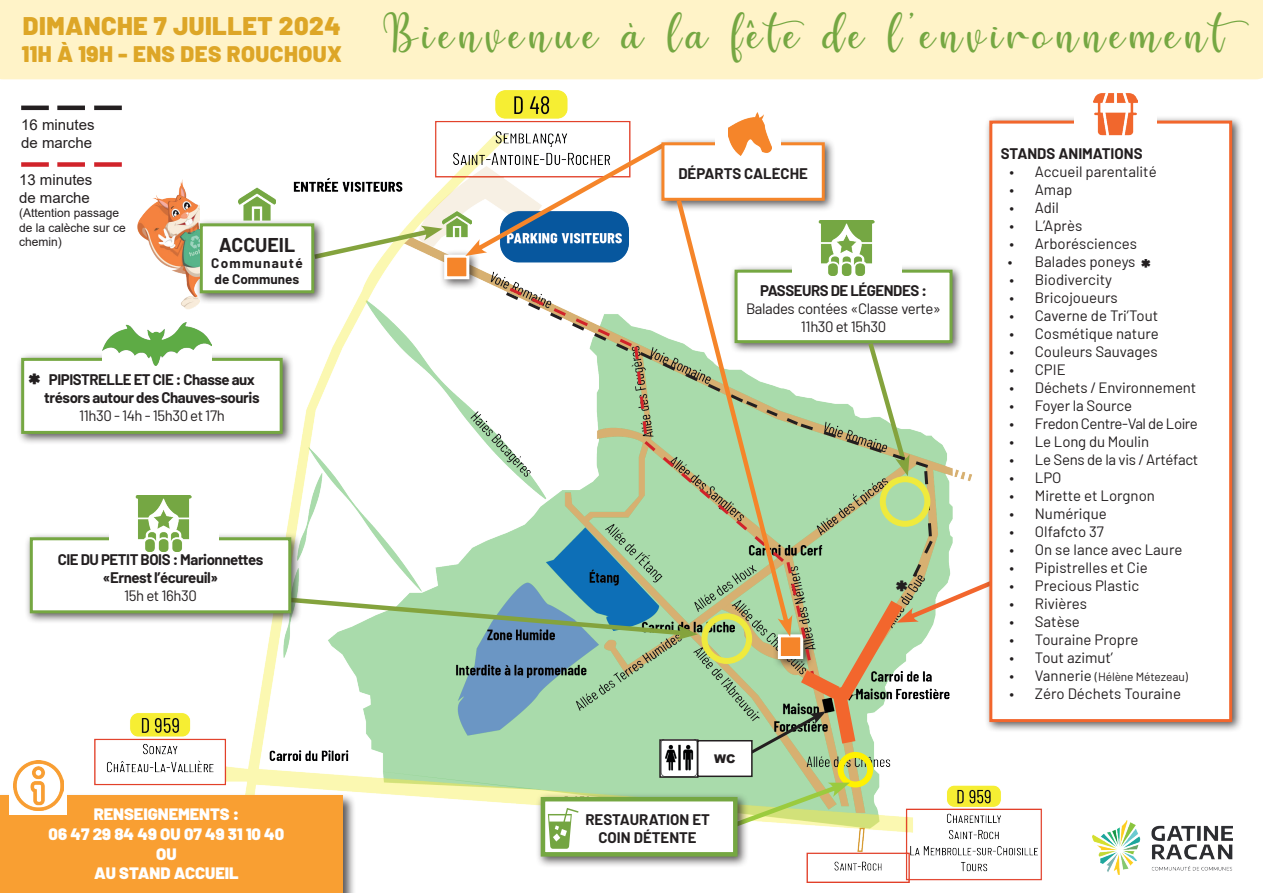
<style>
.page{position:relative;width:1263px;height:893px;background:#fff}
.page>*{position:absolute;margin:0;border:0;box-sizing:border-box;transform-origin:0 0}
.t1{font:49.5px "Hello";letter-spacing:.11em;color:#75a742}
.t2{font:900 30px "Barlow";color:#231f20}
.t3{font:900 25.5px "Barlow";letter-spacing:.02em;color:#dda627}
.t4{font:900 24px "Barlow";color:#231f20}
.t5{font:900 22.5px "Barlow";letter-spacing:.02em;color:#dda627}
.t6{font:700 19.5px "Barlow";color:#231f20}
.t7{font:900 16.5px/19.8px "Barlow";color:#fff;text-align:center}
.t8{font:15px "Barlow";color:#231f20}
.t9{font:700 15px/18px "Barlow";letter-spacing:-.03em;color:#231f20;text-align:center}
.t10{font:15px/18px "Barlow";letter-spacing:-.03em;color:#231f20;text-align:center}
.t11{font:700 15px/18px "Barlow";color:#231f20;text-align:center}
.t12{font:15px/18px "Arial";color:#231f20}
.t13{font:15px "Barlow";letter-spacing:-.02em;color:#231f20}
.t14{font:700 13.5px/16.2px "Barlow";letter-spacing:.095em;color:#231f20}
.t15{font:12px/14.4px "Arial";color:#231f20}
.t16{font:12px "Barlow";letter-spacing:-.01em;color:#231f20}
.t17{font:900 12px "Arial";color:#231f20}
.s1{font-size:15px}
</style>
<div class="page">
<div style="left:0;top:0;width:1263px;height:79px;background:#fff3c8"></div>
<img style="left:95px;top:90px;width:947px;height:792px">
<div style="left:0;top:793px;width:356px;height:100px;background:#231f20;opacity:.75"></div>
<div style="left:0;top:795px;width:342px;height:98px;background:#f99f32"></div>
<div style="left:439px;top:249px;width:41px;height:41px;background:#231f20;opacity:.75"></div>
<div style="left:444px;top:255px;width:25px;height:24px;background:#f5852a;border:3px solid #fff"></div>
<svg style="left:325px;top:226px;width:118px;height:36px"></svg>
<div style="left:838px;top:752px;width:35px;height:35px;border:6px solid #fff101;border-radius:50%"></div>
<svg style="left:724px;top:781px;width:126px;height:51px;background:#c4de9e"></svg>
<div style="left:535px;top:792px;width:214px;height:76px;background:#231f20;opacity:.75"></div>
<div style="left:543px;top:799px;width:192px;height:55px;background:#fff"></div>
<div style="left:541px;top:797px;width:196px;height:60px;border:4px solid #75a742"></div>
<img style="left:662px;top:761px;width:33px;height:14px">
<div style="left:659px;top:739px;width:39px;height:39px;border:2px solid #231f20"></div>
<div style="left:698px;top:741px;width:54px;height:35px;background:#fff"></div>
<div style="left:697px;top:740px;width:56px;height:37px;border:2px solid #231f20"></div>
<div style="left:644px;top:191px;width:288px;height:119px;background:#fff;border-radius:18px"></div>
<svg style="left:465px;top:139px;width:191px;height:117px"></svg>
<div style="left:195px;top:218px;width:130px;height:87px;background:#231f20;opacity:.75"></div>
<div style="left:201px;top:225px;width:112px;height:67px;background:#fff"></div>
<div style="left:200px;top:223px;width:114px;height:70px;border:3px solid #75a742"></div>
<div style="left:656px;top:137px;width:180px;height:75px;background:#231f20;opacity:.75"></div>
<div style="left:663px;top:144px;width:160px;height:55px;background:#fff"></div>
<div style="left:661px;top:142px;width:164px;height:59px;border:3px solid #f5852a"></div>
<img style="left:136px;top:179px;width:64px;height:130px">
<div style="left:729px;top:264px;width:235px;height:90px;background:#231f20;opacity:.75"></div>
<div style="left:736px;top:271px;width:215px;height:71px;background:#fff"></div>
<svg style="left:548px;top:808px;width:30px;height:41px"></svg>
<img style="left:238px;top:185px;width:38px;height:38px">
<div style="left:984px;top:115px;width:259px;height:618px;background:#231f20;opacity:.75"></div>
<div style="left:991px;top:122px;width:240px;height:599px;background:#fff"></div>
<div style="left:989px;top:121px;width:243px;height:601px;border:3px solid #f2662d"></div>
<img style="left:442px;top:209px;width:29px;height:29px">
<div style="left:1074px;top:92px;width:83px;height:44px;background:#fff"></div>
<img style="left:1094px;top:93px;width:43px;height:43px">
<div style="left:716px;top:100px;width:65px;height:67px;background:#fff"></div>
<img style="left:729px;top:112px;width:43px;height:43px">
<div style="left:9px;top:749px;width:58px;height:66px;background:#fff"></div>
<img style="left:14px;top:760px;width:50px;height:51px">
<div style="left:21px;top:162px;width:28px;height:5px;background:#d1232a"></div>
<div style="left:57px;top:162px;width:28px;height:5px;background:#d1232a"></div>
<div style="left:94px;top:162px;width:28px;height:5px;background:#d1232a"></div>
<div style="left:25px;top:532px;width:278px;height:92px;background:#231f20;opacity:.75"></div>
<div style="left:31px;top:539px;width:259px;height:73px;background:#fff"></div>
<div style="left:30px;top:537px;width:261px;height:76px;border:3px solid #75a742"></div>
<div style="left:109px;top:495px;width:109px;height:56px;background:#fff"></div>
<img style="left:136px;top:495px;width:55px;height:56px">
<img style="left:1092px;top:821px;width:140px;height:53px">
<hr style="left:21px;top:106px;width:28px;height:4px;background:#231f20">
<hr style="left:57px;top:106px;width:28px;height:4px;background:#231f20">
<hr style="left:94px;top:106px;width:28px;height:4px;background:#231f20">
<div style="left:16px;top:353px;width:278px;height:92px;background:#231f20;opacity:.75"></div>
<div style="left:23px;top:359px;width:258px;height:73px;background:#fff"></div>
<div style="left:21px;top:358px;width:262px;height:76px;border:3px solid #75a742"></div>
<div style="left:103px;top:316px;width:109px;height:56px;background:#fff"></div>
<img style="left:103px;top:322px;width:109px;height:43px">
<div style="left:792px;top:220px;width:109px;height:56px;background:#fff"></div>
<img style="left:819px;top:220px;width:55px;height:56px">
<svg style="left:673px;top:197px;width:119px;height:88px"></svg>
<svg style="left:241px;top:285px;width:765px;height:476px"></svg>
<svg style="left:629px;top:23px;width:4px;height:5px"></svg>
<svg style="left:747px;top:20px;width:7px;height:7px"></svg>
<h3 class="t3" style="left:23px;top:10px;width:320px">DIMANCHE 7 JUILLET 2024</h3>
<h3 class="t5" style="left:22px;top:40px;width:322px">11H À 19H - ENS DES ROUCHOUX</h3>
<p class="t12" style="left:21px;top:116px;width:75px">16 minutes de marche</p>
<p class="t12" style="left:19px;top:170px;width:75px">13 minutes de marche</p>
<p class="t15" style="left:19px;top:206px;width:108px">(Attention passage de la calèche sur ce chemin)</p>
<h3 class="t6" style="left:219px;top:233px;width:78px">ACCUEIL</h3>
<p class="t14" style="left:211px;top:255px;width:93px">Communauté de Communes</p>
<h2 class="t2" style="left:29px;top:366px;width:13px">*</h2>
<p class="t9" style="left:44px;top:371px;width:217px">PIPISTRELLE ET CIE : Chasse aux trésors autour des Chauves-souris</p>
<p class="t10" style="left:79px;top:407px;width:147px">11h30 - 14h - 15h30 et 17h</p>
<p class="t9" style="left:58px;top:550px;width:207px">CIE DU PETIT BOIS : Marionnettes «Ernest l’écureuil»</p>
<p class="t10" style="left:124px;top:586px;width:74px">15h et 16h30</p>
<h1 class="t1" style="left:381px;top:8px;width:875px">Bienvenue à la fête de l’environnement</h1>
<p class="t11" style="left:678px;top:165px;width:131px">DÉPARTS CALÈCHE</p>
<p class="t9" style="left:760px;top:281px;width:168px">PASSEURS DE LÉGENDES :</p>
<p class="t10" style="left:746px;top:299px;width:196px">Balades contées «Classe verte»<br>11h30 et 15h30</p>
<p class="t17" style="left:714px;top:750px;width:23px">WC</p>
<h2 class="t2" style="left:896px;top:573px;width:13px">*</h2>
<p class="t11" style="left:1001px;top:144px;width:143px">STANDS ANIMATIONS</p>
<p class="t8" style="left:1009px;top:162px;width:149px">• Accueil parentalité</p>
<p class="t8" style="left:1009px;top:180px;width:64px">• Amap</p>
<p class="t8" style="left:1009px;top:198px;width:51px">• Adil</p>
<p class="t8" style="left:1009px;top:216px;width:74px">• L’Après</p>
<p class="t8" style="left:1009px;top:234px;width:129px">• Arborésciences</p>
<p class="t8" style="left:1008px;top:252px;width:129px">• Balades poneys</p>
<p class="t8" style="left:1009px;top:270px;width:104px">• Biodivercity</p>
<p class="t8" style="left:1009px;top:288px;width:110px">• Bricojoueurs</p>
<p class="t8" style="left:1009px;top:306px;width:150px">• Caverne de Tri’Tout</p>
<p class="t8" style="left:1009px;top:324px;width:151px">• Cosmétique nature</p>
<p class="t8" style="left:1009px;top:342px;width:150px">• Couleurs Sauvages</p>
<p class="t8" style="left:1009px;top:360px;width:58px">• CPIE</p>
<p class="t8" style="left:1009px;top:378px;width:188px">• Déchets / Environnement</p>
<p class="t8" style="left:1009px;top:396px;width:124px">• Foyer la Source</p>
<p class="t10" style="left:1009px;top:414px;width:190px">• Fredon Centre-Val de Loire</p>
<p class="t8" style="left:1009px;top:432px;width:141px">• Le Long du Moulin</p>
<p class="t13" style="left:1009px;top:450px;width:190px">• Le Sens de la vis / Artéfact</p>
<p class="t8" style="left:1009px;top:468px;width:54px">• LPO</p>
<p class="t8" style="left:1009px;top:486px;width:147px">• Mirette et Lorgnon</p>
<p class="t8" style="left:1009px;top:504px;width:99px">• Numérique</p>
<p class="t8" style="left:1009px;top:522px;width:96px">• Olfafcto 37</p>
<p class="t8" style="left:1009px;top:540px;width:175px">• On se lance avec Laure</p>
<p class="t8" style="left:1009px;top:558px;width:140px">• Pipistrelles et Cie</p>
<p class="t8" style="left:1009px;top:576px;width:131px">• Precious Plastic</p>
<p class="t8" style="left:1009px;top:594px;width:79px">• Rivières</p>
<p class="t8" style="left:1009px;top:612px;width:72px">• Satèse</p>
<p class="t8" style="left:1009px;top:630px;width:131px">• Touraine Propre</p>
<p class="t8" style="left:1009px;top:648px;width:105px">• Tout azimut’</p>
<p class="t16" style="left:1009px;top:669px;width:180px"><span class="s1">• Vannerie</span> (Hélène Métezeau)</p>
<p class="t8" style="left:1009px;top:684px;width:173px">• Zéro Déchets Touraine</p>
<h3 class="t4" style="left:1141px;top:254px;width:11px">*</h3>
<p class="t7" style="left:49px;top:804px;width:237px">RENSEIGNEMENTS :<br>06 47 29 84 49 OU 07 49 31 10 40<br>OU<br>AU STAND ACCUEIL</p>
<p class="t11" style="left:585px;top:811px;width:126px">RESTAURATION ET<br>COIN DÉTENTE</p>
</div>
